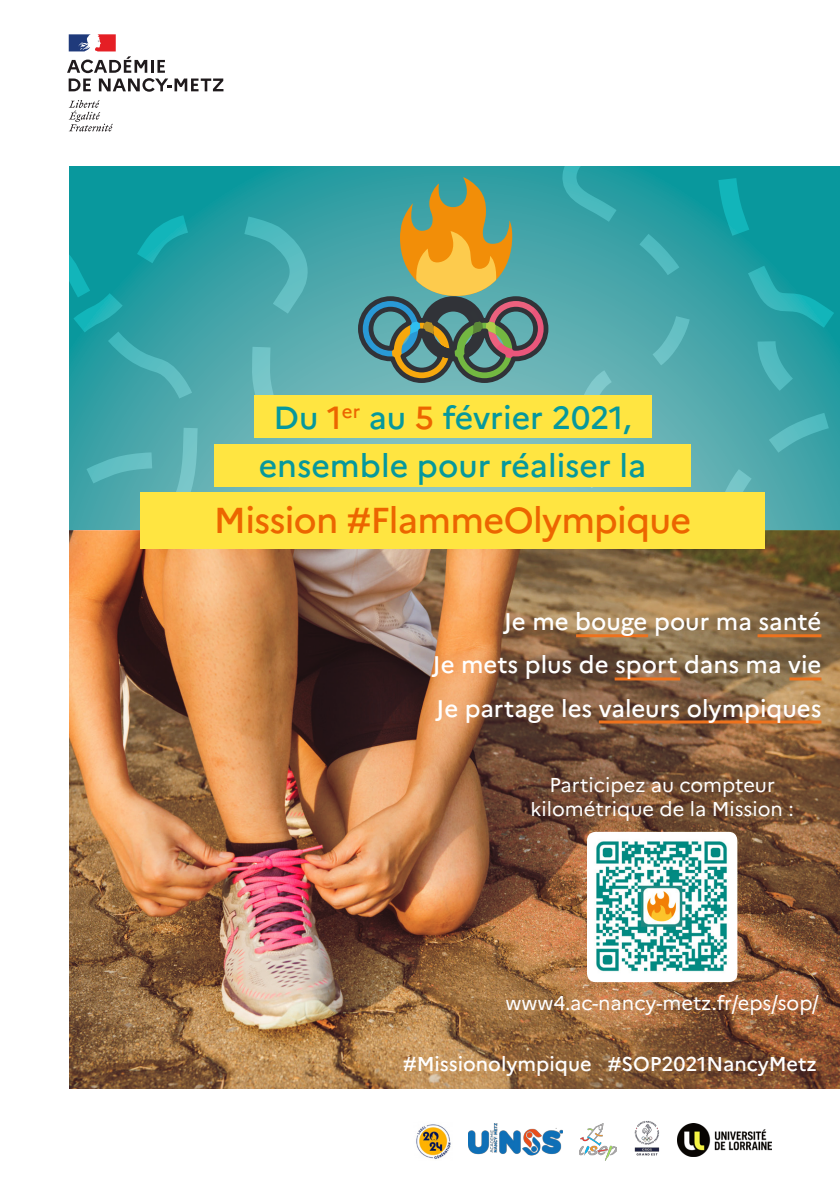
<style>
.page{position:relative;width:840px;height:1191px;background:#fff}
.page>*{position:absolute;margin:0;border:0;box-sizing:border-box;transform-origin:0 0}
.t1{font:500 36px "Marianne";letter-spacing:-.02em;color:#ec6500}
.t2{font:500 32px/48px "Marianne";color:#06989d;text-align:center}
.t3{font:500 24px "Marianne";color:#fff}
.t4{font:20px/24px "Marianne";color:#fff;text-align:center}
.t5{font:500 20px "Marianne";color:#fff}
.s1{color:#ec6500}
</style>
<div class="page">
<svg style="left:69px;top:166px;width:640px;height:326px;background:#44a7aa"></svg>
<svg style="left:202px;top:210px;width:107px;height:279px;background:#4caaad"></svg>
<svg style="left:709px;top:166px;width:130px;height:173px;background:#169da2"></svg>
<svg style="left:202px;top:444px;width:62px;height:48px"></svg>
<svg style="left:69px;top:180px;width:133px;height:351px;background:#2fa2a7"></svg>
<svg style="left:699px;top:339px;width:140px;height:192px;background:#47a7aa"></svg>
<svg style="left:560px;top:166px;width:133px;height:324px;background:#48a8ab"></svg>
<img style="left:69px;top:531px;width:770px;height:558px">
<div style="left:254px;top:395px;width:396px;height:43px;background:#ffe541"></div>
<div style="left:214px;top:444px;width:476px;height:42px;background:#ffe541"></div>
<div style="left:140px;top:492px;width:624px;height:57px;background:#ffe541"></div>
<svg style="left:69px;top:100px;width:44px;height:31px"></svg>
<svg style="left:67px;top:34px;width:156px;height:58px"></svg>
<img style="left:677px;top:1123px;width:94px;height:33px">
<img style="left:634px;top:1121px;width:25px;height:35px">
<img style="left:579px;top:1123px;width:37px;height:37px">
<img style="left:468px;top:1123px;width:94px;height:32px">
<img style="left:416px;top:1124px;width:35px;height:35px">
<svg style="left:358px;top:177px;width:190px;height:206px;background:#729377"></svg>
<hr style="left:614px;top:677px;width:65px;height:3px;background:#ee721d">
<hr style="left:598px;top:720px;width:223px;height:3px;background:#ee721d">
<hr style="left:789px;top:677px;width:32px;height:3px;background:#ee721d">
<hr style="left:575px;top:634px;width:72px;height:3px;background:#ee721d">
<hr style="left:757px;top:634px;width:64px;height:3px;background:#ee721d">
<h2 class="t2" style="left:258px;top:393px;width:389px">Du <span class="s1">1</span><sup>er</sup> au <span class="s1">5</span> février 2021, ensemble pour réaliser la</h2>
<h1 class="t1" style="left:214px;top:498px;width:478px">Mission #FlammeOlympique</h1>
<p class="t3" style="left:503px;top:607px;width:319px">Je me bouge pour ma santé</p>
<p class="t3" style="left:432px;top:650px;width:390px">Je mets plus de sport dans ma vie</p>
<p class="t3" style="left:436px;top:693px;width:386px">Je partage les valeurs olympiques</p>
<p class="t4" style="left:530px;top:773px;width:264px">Participez au compteur kilométrique de la Mission :</p>
<p class="t4" style="left:505px;top:990px;width:315px">www4.ac-nancy-metz.fr/eps/sop/</p>
<p class="t5" style="left:403px;top:1052px;width:415px">#Missionolympique #SOP2021NancyMetz</p>
</div>
